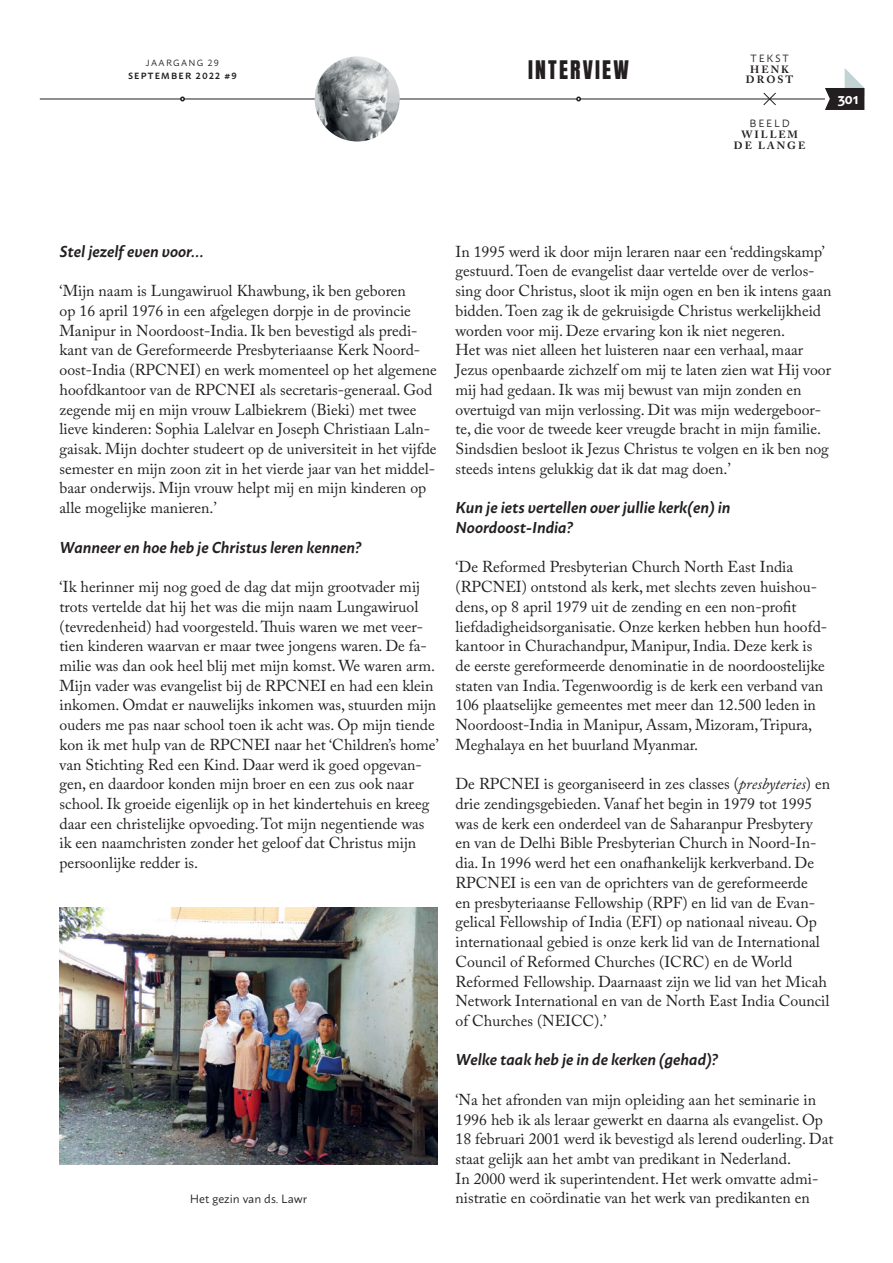
<style>
.page{position:relative;width:893px;height:1263px;background:#fff}
.page>*{position:absolute;margin:0;border:0;box-sizing:border-box;transform-origin:0 0}
.brood{font:21.75px "Anton";letter-spacing:.1em;color:#231f20}
.brood-2{font:15.75px/19.6px "Adobe Caslon Pro";color:#231f20}
.brood-3{font:italic 600 15.75px/19.6px "Macho";color:#231f20}
.t1{font:600 15px "Macho";color:#fff}
.Bijschrift{font:12px "Macho";color:#231f20}
.brood-4{font:700 10.5px "Adobe Caslon Pro";letter-spacing:.195em;color:#231f20}
.brood-5{font:10.5px "Macho";letter-spacing:.18em;color:#231f20}
.t2{font:600 9px "Macho";letter-spacing:.14em;color:#231f20}
.t3{font:9px "Macho";letter-spacing:.14em;color:#231f20}
.s1{font-style:italic}
</style>
<div class="page">
<img style="left:60px;top:908px;width:377px;height:256px">
<hr style="left:40px;top:99px;width:785px;height:1px;background:#231f20">
<svg style="left:576px;top:97px;width:5px;height:4px"></svg>
<svg style="left:180px;top:97px;width:5px;height:4px"></svg>
<svg style="left:825px;top:68px;width:39px;height:42px"></svg>
<svg style="left:763px;top:92px;width:14px;height:14px"></svg>
<img style="left:315px;top:56px;width:85px;height:85px;border-radius:43px">
<p class="t3" style="left:146px;top:55px;width:75px">JAARGANG 29</p>
<p class="t2" style="left:128px;top:68px;width:110px">SEPTEMBER 2022 #9</p>
<p class="brood" style="left:528px;top:59px;width:102px">INTERVIEW</p>
<p class="brood-5" style="left:750px;top:49px;width:40px">TEKST</p>
<p class="brood-4" style="left:750px;top:63px;width:40px">HENK</p>
<p class="brood-4" style="left:746px;top:74px;width:49px">DROST</p>
<p class="brood-5" style="left:749px;top:114px;width:42px">BEELD</p>
<p class="brood-4" style="left:741px;top:128px;width:58px">WILLEM</p>
<p class="brood-4" style="left:734px;top:139px;width:73px">DE LANGE</p>
<p class="t1" style="left:838px;top:85px;width:23px">301</p>
<p class="brood-3" style="left:60px;top:240px;width:146px">Stel jezelf even voor…</p>
<p class="brood-2" style="left:60px;top:281px;width:379px">‘Mijn naam is Lungawiruol Khawbung, ik ben geboren<br>op 16 april 1976 in een afgelegen dorpje in de provincie Manipur in Noordoost-India. Ik ben bevestigd als predi&shy;kant van de Gereformeerde Presbyteriaanse Kerk Noord&shy;oost-India (RPCNEI) en werk momenteel op het algemene hoofdkantoor van de RPCNEI als secretaris-generaal. God zegende mij en mijn vrouw Lalbiekrem (Bieki) met twee lieve kinderen: Sophia Lalelvar en Joseph Christiaan Laln&shy;gaisak. Mijn dochter studeert op de universiteit in het vijfde semester en mijn zoon zit in het vierde jaar van het middel&shy;baar onderwijs. Mijn vrouw helpt mij en mijn kinderen op alle mogelijke manieren.’</p>
<p class="brood-3" style="left:60px;top:536px;width:303px">Wanneer en hoe heb je Christus leren kennen?</p>
<p class="brood-2" style="left:60px;top:577px;width:381px">‘Ik herinner mij nog goed de dag dat mijn grootvader mij trots vertelde dat hij het was die mijn naam Lungawiruol (tevredenheid) had voorgesteld. Thuis waren we met veer&shy;tien kinderen waarvan er maar twee jongens waren. De fa&shy;milie was dan ook heel blij met mijn komst. We waren arm.<br>Mijn vader was evangelist bij de RPCNEI en had een klein inkomen. Omdat er nauwelijks inkomen was, stuurden mijn ouders me pas naar school toen ik acht was. Op mijn tiende kon ik met hulp van de RPCNEI naar het ‘Children’s home’ van Stichting Red een Kind. Daar werd ik goed opgevan&shy;gen, en daardoor konden mijn broer en een zus ook naar school. Ik groeide eigenlijk op in het kindertehuis en kreeg daar een christelijke opvoeding. Tot mijn negentiende was ik een naamchristen zonder het geloof dat Christus mijn persoonlijke redder is.</p>
<p class="Bijschrift" style="left:190px;top:1189px;width:119px">Het gezin van ds. Lawr</p>
<p class="brood-2" style="left:455px;top:241px;width:378px">In 1995 werd ik door mijn leraren naar een ‘reddingskamp’ gestuurd. Toen de evangelist daar vertelde over de verlos&shy;sing door Christus, sloot ik mijn ogen en ben ik intens gaan bidden. Toen zag ik de gekruisigde Christus werkelijkheid worden voor mij. Deze ervaring kon ik niet negeren.</p>
<p class="brood-2" style="left:455px;top:340px;width:377px">Het was niet alleen het luisteren naar een verhaal, maar Jezus openbaarde zichzelf om mij te laten zien wat Hij voor mij had gedaan. Ik was mij bewust van mijn zonden en overtuigd van mijn verlossing. Dit was mijn wedergeboor&shy;te, die voor de tweede keer vreugde bracht in mijn familie.<br>Sindsdien besloot ik Jezus Christus te volgen en ik ben nog steeds intens gelukkig dat ik dat mag doen.’</p>
<p class="brood-3" style="left:455px;top:496px;width:277px">Kun je iets vertellen over jullie kerk(en) in<br>Noordoost-India?</p>
<p class="brood-2" style="left:455px;top:557px;width:373px">‘De Reformed Presbyterian Church North East India (RPCNEI) ontstond als kerk, met slechts zeven huishou&shy;dens, op 8 april 1979 uit de zending en een non-profit liefdadigheidsorganisatie. Onze kerken hebben hun hoofd&shy;kantoor in Churachandpur, Manipur, India. Deze kerk is de eerste gereformeerde denominatie in de noordoostelijke staten van India. Tegenwoordig is de kerk een verband van 106 plaatselijke gemeentes met meer dan 12.500 leden in Noordoost-India in Manipur, Assam, Mizoram, Tripura, Meghalaya en het buurland Myanmar.</p>
<p class="brood-2" style="left:455px;top:774px;width:376px">De RPCNEI is georganiseerd in zes classes (<span class="s1">presbyteries</span>) en drie zendingsgebieden. Vanaf het begin in 1979 tot 1995 was de kerk een onderdeel van de Saharanpur Presbytery en van de Delhi Bible Presbyterian Church in Noord-In&shy;dia. In 1996 werd het een onafhankelijk kerkverband. De RPCNEI is een van de oprichters van de gereformeerde<br>en presbyteriaanse Fellowship (RPF) en lid van de Evan&shy;gelical Fellowship of India (EFI) op nationaal niveau. Op internationaal gebied is onze kerk lid van de International Council of Reformed Churches (ICRC) en de World Reformed Fellowship. Daarnaast zijn we lid van het Micah Network International en van de North East India Council of Churches (NEICC).’</p>
<p class="brood-3" style="left:455px;top:1049px;width:264px">Welke taak heb je in de kerken (gehad)?</p>
<p class="brood-2" style="left:455px;top:1089px;width:379px">‘Na het afronden van mijn opleiding aan het seminarie in 1996 heb ik als leraar gewerkt en daarna als evangelist. Op 18 februari 2001 werd ik bevestigd als lerend ouderling. Dat staat gelijk aan het ambt van predikant in Nederland.</p>
<p class="brood-2" style="left:455px;top:1168px;width:364px">In 2000 werd ik superintendent. Het werk omvatte admi&shy;nistratie en coördinatie van het werk van predikanten en</p>
</div>
